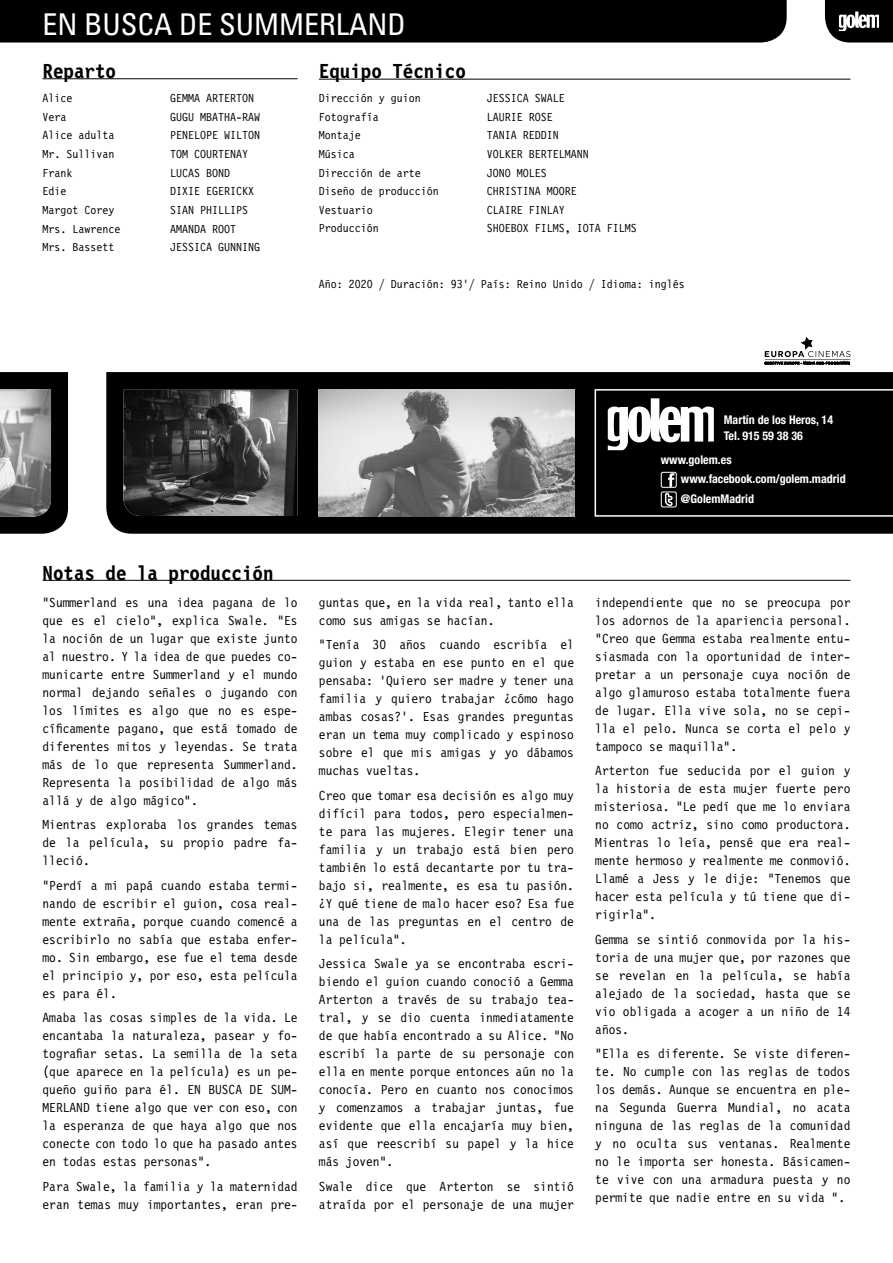
<style>
.page{position:relative;width:893px;height:1263px;background:#fff}
.page>*{position:absolute;margin:0;border:0;box-sizing:border-box;transform-origin:0 0}
.t1{font:condensed 30px "Univers";color:#fff}
.t2{font:700 21px "Letter Gothic 12 Pitch BT";color:#000}
.t3{font:13.5px/18px "Letter Gothic 12 Pitch BT";color:#000;text-align:justify}
.t4{font:12px "Letter Gothic 12 Pitch BT";color:#000}
.t5{font:700 condensed 12px/19.5px "Helvetica Neue";color:#fff}
</style>
<div class="page">
<svg style="left:106px;top:372px;width:787px;height:162px;background:#080808"></svg>
<div style="left:0;top:0;width:787px;height:43px;background:#000"></div>
<hr style="left:43px;top:78px;width:255px;height:1px;background:#000">
<hr style="left:319px;top:79px;width:531px;height:1px;background:#000">
<hr style="left:43px;top:580px;width:807px;height:1px;background:#000">
<img style="left:123px;top:390px;width:175px;height:126px">
<img style="left:319px;top:390px;width:255px;height:126px">
<svg style="left:0;top:372px;width:68px;height:162px;background:#090909"></svg>
<img style="left:0;top:389px;width:51px;height:128px">
<svg style="left:825px;top:0;width:68px;height:43px;background:#323232"></svg>
<svg style="left:595px;top:389px;width:298px;height:128px;background:#1c1c1c"></svg>
<svg style="left:765px;top:337px;width:85px;height:28px"></svg>
<h1 class="t1" style="left:43px;top:6px;width:365px">EN BUSCA DE SUMMERLAND</h1>
<h2 class="t2" style="left:43px;top:60px;width:75px">Reparto</h2>
<h2 class="t2" style="left:319px;top:60px;width:148px">Equipo Técnico</h2>
<p class="t4" style="left:43px;top:91px;width:31px">Alice</p>
<p class="t4" style="left:170px;top:91px;width:86px">GEMMA ARTERTON</p>
<p class="t4" style="left:43px;top:110px;width:25px">Vera</p>
<p class="t4" style="left:170px;top:110px;width:92px">GUGU MBATHA-RAW</p>
<p class="t4" style="left:43px;top:129px;width:73px">Alice adulta</p>
<p class="t4" style="left:170px;top:129px;width:92px">PENELOPE WILTON</p>
<p class="t4" style="left:43px;top:147px;width:73px">Mr. Sullivan</p>
<p class="t4" style="left:170px;top:147px;width:80px">TOM COURTENAY</p>
<p class="t4" style="left:43px;top:166px;width:31px">Frank</p>
<p class="t4" style="left:170px;top:166px;width:62px">LUCAS BOND</p>
<p class="t4" style="left:43px;top:185px;width:25px">Edie</p>
<p class="t4" style="left:170px;top:185px;width:86px">DIXIE EGERICKX</p>
<p class="t4" style="left:43px;top:203px;width:73px">Margot Corey</p>
<p class="t4" style="left:170px;top:203px;width:80px">SIAN PHILLIPS</p>
<p class="t4" style="left:43px;top:222px;width:79px">Mrs. Lawrence</p>
<p class="t4" style="left:170px;top:222px;width:68px">AMANDA ROOT</p>
<p class="t4" style="left:43px;top:240px;width:73px">Mrs. Bassett</p>
<p class="t4" style="left:170px;top:240px;width:92px">JESSICA GUNNING</p>
<p class="t4" style="left:319px;top:91px;width:104px">Dirección y guion</p>
<p class="t4" style="left:487px;top:91px;width:79px">JESSICA SWALE</p>
<p class="t4" style="left:319px;top:110px;width:61px">Fotografía</p>
<p class="t4" style="left:487px;top:110px;width:67px">LAURIE ROSE</p>
<p class="t4" style="left:319px;top:129px;width:43px">Montaje</p>
<p class="t4" style="left:487px;top:129px;width:73px">TANIA REDDIN</p>
<p class="t4" style="left:319px;top:147px;width:37px">Música</p>
<p class="t4" style="left:487px;top:147px;width:103px">VOLKER BERTELMANN</p>
<p class="t4" style="left:319px;top:166px;width:103px">Dirección de arte</p>
<p class="t4" style="left:487px;top:166px;width:61px">JONO MOLES</p>
<p class="t4" style="left:319px;top:184px;width:121px">Diseño de producción</p>
<p class="t4" style="left:487px;top:184px;width:91px">CHRISTINA MOORE</p>
<p class="t4" style="left:319px;top:203px;width:55px">Vestuario</p>
<p class="t4" style="left:487px;top:203px;width:79px">CLAIRE FINLAY</p>
<p class="t4" style="left:319px;top:222px;width:61px">Producción</p>
<p class="t4" style="left:487px;top:222px;width:151px">SHOEBOX FILMS, IOTA FILMS</p>
<p class="t4" style="left:319px;top:278px;width:367px">Año: 2020 / Duración: 93’/ País: Reino Unido / Idioma: inglés</p>
<p class="t5" style="left:724px;top:411px;width:111px;line-height:16.5px">Martín de los Heros, 14<br>Tel. 915 59 38 36</p>
<p class="t5" style="left:681px;top:450px;width:166px;text-indent:-20px">www.golem.es www.facebook.com/golem.madrid @GolemMadrid</p>
<h2 class="t2" style="left:43px;top:561px;width:232px">Notas de la producción</h2>
<p class="t3" style="left:43px;top:594px;width:257px">“Summerland es una idea pagana de lo que es el cielo”, explica Swale. “Es la noción de un lugar que existe junto al nuestro. Y la idea de que puedes co&shy;municarte entre Summerland y el mundo normal dejando señales o jugando con los límites es algo que no es espe&shy;cíficamente pagano, que está tomado de diferentes mitos y leyendas. Se trata más de lo que representa Summerland.<br>Representa la posibilidad de algo más allá y de algo mágico“.</p>
<p class="t3" style="left:43px;top:816px;width:257px">Mientras exploraba los grandes temas de la película, su propio padre fa&shy;lleció.</p>
<p class="t3" style="left:43px;top:877px;width:257px">“Perdí a mi papá cuando estaba termi&shy;nando de escribir el guion, cosa real&shy;mente extraña, porque cuando comencé a escribirlo no sabía que estaba enfer&shy;mo. Sin embargo, ese fue el tema desde el principio y, por eso, esta película es para él.</p>
<p class="t3" style="left:43px;top:1009px;width:257px">Amaba las cosas simples de la vida. Le encantaba la naturaleza, pasear y fo&shy;tografiar setas. La semilla de la seta (que aparece en la película) es un pe&shy;queño guiño para él. EN BUSCA DE SUM-MERLAND tiene algo que ver con eso, con la esperanza de que haya algo que nos conecte con todo lo que ha pasado antes en todas estas personas”.</p>
<p class="t3" style="left:43px;top:1177px;width:257px">Para Swale, la familia y la maternidad eran temas muy importantes, eran pre-</p>
<p class="t3" style="left:319px;top:594px;width:257px">guntas que, en la vida real, tanto ella como sus amigas se hacían.</p>
<p class="t3" style="left:319px;top:636px;width:257px">“Tenía 30 años cuando escribía el guion y estaba en ese punto en el que pensaba: ‘Quiero ser madre y tener una familia y quiero trabajar ¿cómo hago ambas cosas?’. Esas grandes preguntas eran un tema muy complicado y espinoso sobre el que mis amigas y yo dábamos muchas vueltas.</p>
<p class="t3" style="left:319px;top:787px;width:257px">Creo que tomar esa decisión es algo muy difícil para todos, pero especialmen&shy;te para las mujeres. Elegir tener una familia y un trabajo está bien pero también lo está decantarte por tu tra&shy;bajo si, realmente, es esa tu pasión. ¿Y qué tiene de malo hacer eso? Esa fue una de las preguntas en el centro de la película”.</p>
<p class="t3" style="left:319px;top:955px;width:257px">Jessica Swale ya se encontraba escri&shy;biendo el guion cuando conoció a Gemma Arterton a través de su trabajo tea&shy;tral, y se dio cuenta inmediatamente de que había encontrado a su Alice. “No escribí la parte de su personaje con ella en mente porque entonces aún no la conocía. Pero en cuanto nos conocimos y comenzamos a trabajar juntas, fue evidente que ella encajaría muy bien, así que reescribí su papel y la hice más joven”.</p>
<p class="t3" style="left:319px;top:1177px;width:257px">Swale dice que Arterton se sintió atraída por el personaje de una mujer</p>
<p class="t3" style="left:595px;top:594px;width:257px">independiente que no se preocupa por los adornos de la apariencia personal. “Creo que Gemma estaba realmente entu&shy;siasmada con la oportunidad de inter&shy;pretar a un personaje cuya noción de algo glamuroso estaba totalmente fuera de lugar. Ella vive sola, no se cepi&shy;lla el pelo. Nunca se corta el pelo y tampoco se maquilla”.</p>
<p class="t3" style="left:595px;top:762px;width:257px">Arterton fue seducida por el guion y la historia de esta mujer fuerte pero misteriosa. “Le pedí que me lo enviara no como actriz, sino como productora.<br>Mientras lo leía, pensé que era real&shy;mente hermoso y realmente me conmovió.<br>Llamé a Jess y le dije: “Tenemos que hacer esta película y tú tiene que di&shy;rigirla”.</p>
<p class="t3" style="left:595px;top:930px;width:257px">Gemma se sintió conmovida por la his&shy;toria de una mujer que, por razones que se revelan en la película, se había alejado de la sociedad, hasta que se vio obligada a acoger a un niño de 14 años.</p>
<p class="t3" style="left:595px;top:1045px;width:257px">“Ella es diferente. Se viste diferen&shy;te. No cumple con las reglas de todos los demás. Aunque se encuentra en ple&shy;na Segunda Guerra Mundial, no acata ninguna de las reglas de la comunidad y no oculta sus ventanas. Realmente no le importa ser honesta. Básicamen&shy;te vive con una armadura puesta y no permite que nadie entre en su vida “.</p>
</div>
